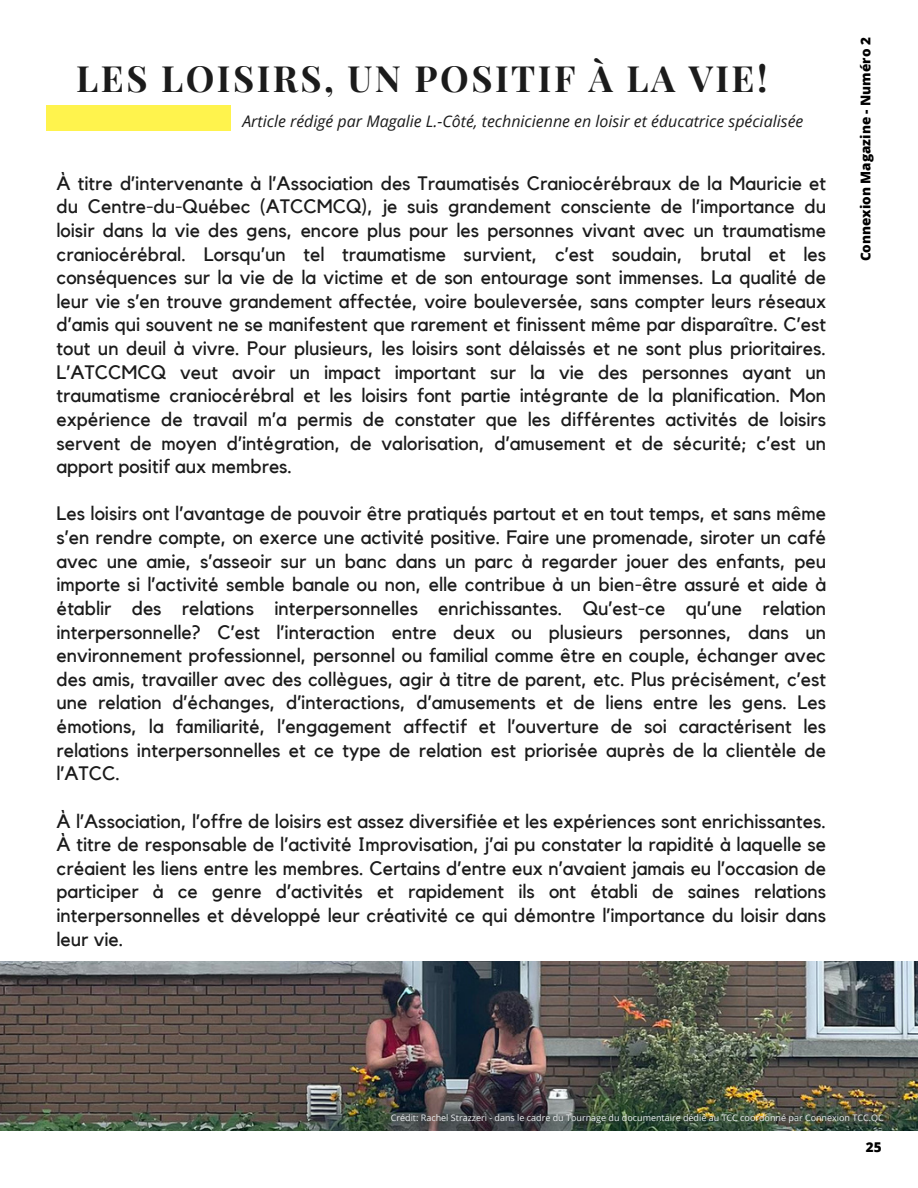
<style>
.page{position:relative;width:918px;height:1188px;background:#fff}
.page>*{position:absolute;margin:0;border:0;box-sizing:border-box;transform-origin:0 0}
.t1{font:700 36.15px "Playfair Display";letter-spacing:.07em;color:#1b1b1b}
.t2{font:19.35px/23.7px "Kollektif";color:#1b1b1b;text-align:justify}
.t3{font:italic 16.05px "Open Sans";color:#1b1b1b}
.t4{font:800 13.5px "Open Sans";color:#000}
.t5{font:9px "Open Sans";color:#edf0f2}
</style>
<div class="page">
<div style="left:47px;top:106px;width:184px;height:25px;background:#fff34d"></div>
<img style="left:0;top:961px;width:918px;height:169px">
<p class="t1" style="left:76px;top:53px;width:693px">LES LOISIRS, UN POSITIF À LA VIE!</p>
<p class="t3" style="left:242px;top:110px;width:563px">Article rédigé par Magalie L.-Côté, technicienne en loisir et éducatrice spécialisée</p>
<p class="t2" style="left:57px;top:172px;width:771px">À titre d’intervenante à l’Association des Traumatisés Craniocérébraux de la Mauricie et du Centre-du-Québec (ATCCMCQ), je suis grandement consciente de l’importance du loisir dans la vie des gens, encore plus pour les personnes vivant avec un traumatisme craniocérébral. Lorsqu’un tel traumatisme survient, c’est soudain, brutal et les conséquences sur la vie de la victime et de son entourage sont immenses. La qualité de leur vie s’en trouve grandement affectée, voire bouleversée, sans compter leurs réseaux d’amis qui souvent ne se manifestent que rarement et finissent même par disparaître. C’est tout un deuil à vivre. Pour plusieurs, les loisirs sont délaissés et ne sont plus prioritaires.<br>L’ATCCMCQ veut avoir un impact important sur la vie des personnes ayant un traumatisme craniocérébral et les loisirs font partie intégrante de la planification. Mon expérience de travail m’a permis de constater que les différentes activités de loisirs servent de moyen d’intégration, de valorisation, d’amusement et de sécurité; c’est un apport positif aux membres.</p>
<p class="t2" style="left:57px;top:503px;width:771px">Les loisirs ont l’avantage de pouvoir être pratiqués partout et en tout temps, et sans même s’en rendre compte, on exerce une activité positive. Faire une promenade, siroter un café avec une amie, s’asseoir sur un banc dans un parc à regarder jouer des enfants, peu importe si l’activité semble banale ou non, elle contribue à un bien-être assuré et aide à établir des relations interpersonnelles enrichissantes. Qu’est-ce qu’une relation interpersonnelle? C’est l’interaction entre deux ou plusieurs personnes, dans un environnement professionnel, personnel ou familial comme être en couple, échanger avec des amis, travailler avec des collègues, agir à titre de parent, etc. Plus précisément, c’est une relation d’échanges, d’interactions, d’amusements et de liens entre les gens. Les émotions, la familiarité, l’engagement affectif et l’ouverture de soi caractérisent les relations interpersonnelles et ce type de relation est priorisée auprès de la clientèle de l’ATCC.</p>
<p class="t2" style="left:57px;top:810px;width:771px">À l’Association, l’offre de loisirs est assez diversifiée et les expériences sont enrichissantes.<br>À titre de responsable de l’activité Improvisation, j’ai pu constater la rapidité à laquelle se créaient les liens entre les membres. Certains d’entre eux n’avaient jamais eu l’occasion de participer à ce genre d’activités et rapidement ils ont établi de saines relations interpersonnelles et développé leur créativité ce qui démontre l’importance du loisir dans leur vie.</p>
<p class="t4" style="left:856px;top:261px;width:226px;rotate:-90deg">Connexion Magazine - Numéro 2</p>
<p class="t5" style="left:391px;top:1112px;width:495px">Crédit: Rachel Strazzeri - dans le cadre du Tournage du documentaire dédié au TCC coordonné par Connexion TCC.QC</p>
<p class="t4" style="left:866px;top:1138px;width:17px">25</p>
</div>
